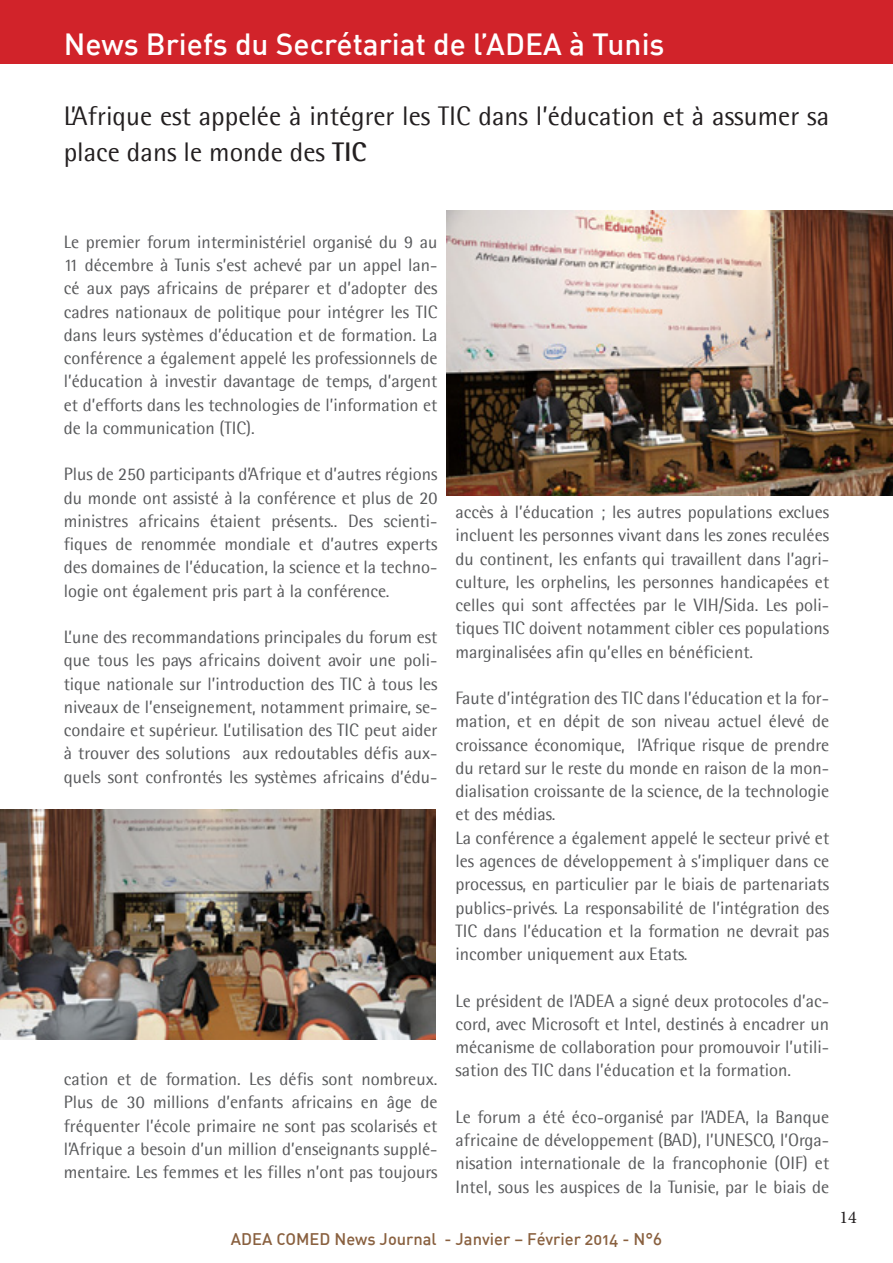
<style>
.page{position:relative;width:893px;height:1263px;background:#fff}
.page>*{position:absolute;margin:0;border:0;box-sizing:border-box;transform-origin:0 0}
.t1{font:30px "DIN Medium Alternate";color:#fff}
.t2{font:27px/36px "Agfa Rotis Semisans";color:#231f20}
.t3{font:18px/23.2px "Agfa Rotis Semisans";color:#57585a;text-align:justify}
.t4{font:18px "Minion Pro";color:#231f20}
.t5{font:16.5px "DIN Medium Alternate";color:#89603f}
.s1{font-family:"DIN";font-weight:500}
.s2{font-weight:700}
</style>
<div class="page">
<div style="left:0;top:0;width:893px;height:63px;background:#d1232a"></div>
<img style="left:446px;top:210px;width:447px;height:285px">
<img style="left:0;top:809px;width:436px;height:231px">
<h1 class="t1" style="left:64px;top:25px;width:602px"><span class="s1">News Briefs</span> du Secrétariat de l’ADEA à Tunis</h1>
<h2 class="t2" style="left:64px;top:98px;width:767px">L’Afrique est appelée à intégrer les TIC dans l’éducation et à assumer sa place dans le monde des <span class="s2">TIC</span></h2>
<p class="t3" style="left:64px;top:230px;width:375px">Le premier forum interministériel organisé du 9 au 11 décembre à Tunis s’est achevé par un appel lan&shy;cé aux pays africains de préparer et d’adopter des cadres nationaux de politique pour intégrer les TIC dans leurs systèmes d’éducation et de formation. La conférence a également appelé les professionnels de l’éducation à investir davantage de temps, d’argent et d’efforts dans les technologies de l’information et de la communication (TIC).</p>
<p class="t3" style="left:64px;top:462px;width:375px">Plus de 250 participants d’Afrique et d’autres régions du monde ont assisté à la conférence et plus de 20 ministres africains étaient présents.. Des scienti&shy;fiques de renommée mondiale et d’autres experts des domaines de l’éducation, la science et la techno&shy;logie ont également pris part à la conférence.</p>
<p class="t3" style="left:64px;top:625px;width:375px">L’une des recommandations principales du forum est que tous les pays africains doivent avoir une poli&shy;tique nationale sur l’introduction des TIC à tous les niveaux de l’enseignement, notamment primaire, se&shy;condaire et supérieur. L’utilisation des TIC peut aider à trouver des solutions aux redoutables défis aux&shy;quels sont confrontés les systèmes africains d’édu-</p>
<p class="t3" style="left:64px;top:1067px;width:375px">cation et de formation. Les défis sont nombreux.<br>Plus de 30 millions d’enfants africains en âge de fréquenter l’école primaire ne sont pas scolarisés et l’Afrique a besoin d’un million d’enseignants supplé&shy;mentaire. Les femmes et les filles n’ont pas toujours</p>
<p class="t3" style="left:455px;top:500px;width:375px">accès à l’éducation ; les autres populations exclues incluent les personnes vivant dans les zones reculées du continent, les enfants qui travaillent dans l’agri&shy;culture, les orphelins, les personnes handicapées et celles qui sont affectées par le VIH/Sida. Les poli&shy;tiques TIC doivent notamment cibler ces populations marginalisées afin qu’elles en bénéficient.</p>
<p class="t3" style="left:455px;top:686px;width:375px;text-align:left">Faute d’intégration des TIC dans l’éducation et la for&shy;mation, et en dépit de son niveau actuel élevé de croissance économique, l’Afrique risque de prendre du retard sur le reste du monde en raison de la mon&shy;dialisation croissante de la science, de la technologie et des médias.<br>La conférence a également appelé le secteur privé et les agences de développement à s’impliquer dans ce processus, en particulier par le biais de partenariats publics-privés. La responsabilité de l’intégration des TIC dans l’éducation et la formation ne devrait pas incomber uniquement aux Etats.</p>
<p class="t3" style="left:455px;top:988px;width:375px">Le président de l’ADEA a signé deux protocoles d’ac&shy;cord, avec Microsoft et Intel, destinés à encadrer un mécanisme de collaboration pour promouvoir l’utili&shy;sation des TIC dans l’éducation et la formation.</p>
<p class="t3" style="left:455px;top:1105px;width:375px">Le forum a été éco-organisé par l’ADEA, la Banque africaine de développement (BAD), l’UNESCO, l’Orga&shy;nisation internationale de la francophonie (OIF) et Intel, sous les auspices de la Tunisie, par le biais de</p>
<p class="t5" style="left:231px;top:1228px;width:433px">ADEA COMED News Journal - Janvier – Février 2014 - N°6</p>
<p class="t4" style="left:839px;top:1205px;width:19px">14</p>
</div>
